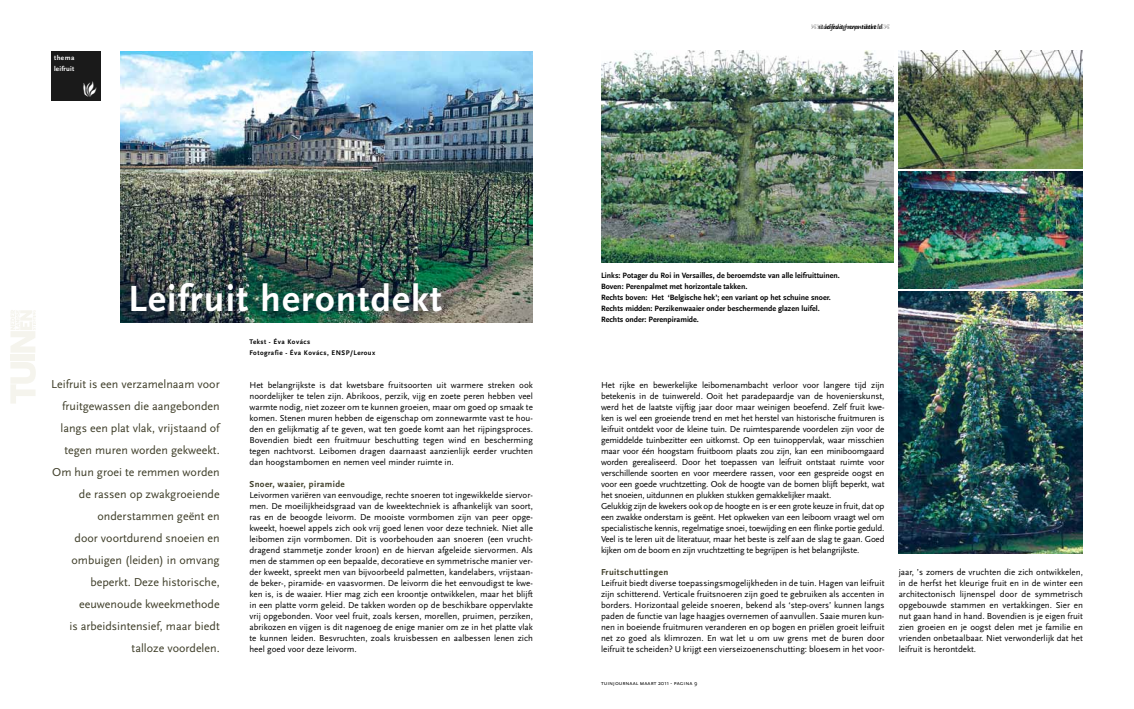
<style>
.page{position:relative;width:1134px;height:709px;background:#fff}
.page>*{position:absolute;margin:0;border:0;box-sizing:border-box;transform-origin:0 0}
.t1{font:700 38px "Scala Sans";letter-spacing:.03em;color:#fff}
.t2{font:22.4px "Woodtype Ornaments Std";color:#fff}
.t3{font:12px/22px "Scala Sans";color:#3f3e29;text-align:right}
.t4{font:9px/11px "Scala Sans";letter-spacing:-.02em;color:#000;text-align:justify}
.t5{font:700 9px "Scala Sans";letter-spacing:.045em;color:#3f3e29}
.t6{font:700 8px/11px "Scala Sans";color:#000}
.t7{font:700 7px/11px "Scala Sans";letter-spacing:.065em;color:#000}
.t8{font:italic 7px "Scala Sans";letter-spacing:.02em;color:#000}
.t9{font:700 7px/11px "Scala Sans";letter-spacing:.03em;color:#fff}
.t10{font:6px "Scala Sans Caps";color:#000}
.s1{font-family:"Type Embellishments One Let Plain";font-style:normal}
.s2{font-family:"Scala Sans"}
</style>
<div class="page">
<div style="left:11px;top:354px;width:24px;height:6px;background:#f5f4ed"></div>
<svg style="left:11px;top:310px;width:25px;height:42px"></svg>
<svg style="left:10px;top:362px;width:26px;height:41px"></svg>
<img style="left:899px;top:291px;width:184px;height:262px">
<img style="left:120px;top:51px;width:413px;height:271px">
<img style="left:601px;top:51px;width:293px;height:212px">
<img style="left:899px;top:51px;width:184px;height:117px">
<img style="left:899px;top:171px;width:184px;height:117px">
<div style="left:51px;top:51px;width:50px;height:50px;background:#1a1a1a"></div>
<p class="t9" style="left:54px;top:52px;width:22px">thema leifruit</p>
<h2 class="t2" style="left:84px;top:80px;width:14px">•</h2>
<p class="t8" style="left:811px;top:23px;width:80px"><span class="s1">- -</span> leifruit herontdekt <span class="s1">--</span></p>
<p class="t8" style="left:819px;top:23px;width:65px">studiedag ruys-rietveld</p>
<h1 class="t1" style="left:128px;top:278px;width:315px">Leifruit herontdekt</h1>
<p class="t3" style="left:51px;top:373px;width:170px">Leifruit is een verzamelnaam voor fruitgewassen die aangebonden langs een plat vlak, vrijstaand of tegen muren worden gekweekt.<br>Om hun groei te remmen worden de rassen op zwakgroeiende onderstammen geënt en<br>door voortdurend snoeien en ombuigen (leiden) in omvang beperkt. Deze historische, eeuwenoude kweekmethode<br>is arbeidsintensief, maar biedt talloze voordelen.</p>
<p class="t7" style="left:249px;top:336px;width:127px">Tekst - Éva Kovács<br>Fotografie - Éva Kovács, ENSP/Leroux</p>
<p class="t4" style="left:249px;top:380px;width:285px">Het belangrijkste is dat kwetsbare fruitsoorten uit warmere streken ook noordelijker te telen zijn. Abrikoos, perzik, vijg en zoete peren hebben veel warmte nodig, niet zozeer om te kunnen groeien, maar om goed op smaak te komen. Stenen muren hebben de eigenschap om zonnewarmte vast te hou&shy;den en gelijkmatig af te geven, wat ten goede komt aan het rijpingsproces.<br>Bovendien biedt een fruitmuur beschutting tegen wind en bescherming tegen nachtvorst. Leibomen dragen daarnaast aanzienlijk eerder vruchten dan hoogstambomen en nemen veel minder ruimte in.</p>
<p class="t5" style="left:249px;top:479px;width:97px">Snoer, waaier, piramide</p>
<p class="t4" style="left:249px;top:490px;width:285px">Leivormen variëren van eenvoudige, rechte snoeren tot ingewikkelde siervor&shy;men. De moeilijkheidsgraad van de kweektechniek is afhankelijk van soort, ras en de beoogde leivorm. De mooiste vormbomen zijn van peer opge&shy;kweekt, hoewel appels zich ook vrij goed lenen voor deze techniek. Niet alle leibomen zijn vormbomen. Dit is voorbehouden aan snoeren (een vrucht&shy;dragend stammetje zonder kroon) en de hiervan afgeleide siervormen. Als men de stammen op een bepaalde, decoratieve en symmetrische manier ver&shy;der kweekt, spreekt men van bijvoorbeeld palmetten, kandelabers, vrijstaan&shy;de beker-, piramide- en vaasvormen. De leivorm die het eenvoudigst te kwe&shy;ken is, is de waaier. Hier mag zich een kroontje ontwikkelen, maar het blijft in een platte vorm geleid. De takken worden op de beschikbare oppervlakte vrij opgebonden. Voor veel fruit, zoals kersen, morellen, pruimen, perziken, abrikozen en vijgen is dit nagenoeg de enige manier om ze in het platte vlak te kunnen leiden. Besvruchten, zoals kruisbessen en aalbessen lenen zich heel goed voor deze leivorm.</p>
<p class="t6" style="left:601px;top:270px;width:240px">Links: Potager du Roi in Versailles, de beroemdste van alle leifruittuinen.<br>Boven: Perenpalmet met horizontale takken.<br>Rechts boven: Het ‘Belgische hek’; een variant op het schuine snoer.<br>Rechts midden: Perzikenwaaier onder beschermende glazen luifel.<br>Rechts onder: Perenpiramide.</p>
<p class="t4" style="left:601px;top:380px;width:285px;text-align:left">Het rijke en bewerkelijke leibomenambacht verloor voor langere tijd zijn betekenis in de tuinwereld. Ooit het paradepaardje van de hovenierskunst, werd het de laatste vijftig jaar door maar weinigen beoefend. Zelf fruit kwe&shy;ken is wel een groeiende trend en met het herstel van historische fruitmuren is leifruit ontdekt voor de kleine tuin. De ruimtesparende voordelen zijn voor de gemiddelde tuinbezitter een uitkomst. Op een tuinoppervlak, waar misschien maar voor één hoogstam fruitboom plaats zou zijn, kan een miniboomgaard worden gerealiseerd. Door het toepassen van leifruit ontstaat ruimte voor verschillende soorten en voor meerdere rassen, voor een gespreide oogst en voor een goede vruchtzetting. Ook de hoogte van de bomen blijft beperkt, wat het snoeien, uitdunnen en plukken stukken gemakkelijker maakt.<br>Gelukkig zijn de kwekers ook op de hoogte en is er een grote keuze in fruit, dat op een zwakke onderstam is geënt. Het opkweken van een leiboom vraagt wel om specialistische kennis, regelmatige snoei, toewijding en een flinke portie geduld.<br>Veel is te leren uit de literatuur, maar het beste is zelf aan de slag te gaan. Goed kijken om de boom en zijn vruchtzetting te begrijpen is het belangrijkste.</p>
<p class="t5" style="left:601px;top:567px;width:69px">Fruitschuttingen</p>
<p class="t4" style="left:601px;top:578px;width:285px">Leifruit biedt diverse toepassingsmogelijkheden in de tuin. Hagen van leifruit zijn schitterend. Verticale fruitsnoeren zijn goed te gebruiken als accenten in borders. Horizontaal geleide snoeren, bekend als ‘step-overs’ kunnen langs paden de functie van lage haagjes overnemen of aanvullen. Saaie muren kun&shy;nen in boeiende fruitmuren veranderen en op bogen en priëlen groeit leifruit net zo goed als klimrozen. En wat let u om uw grens met de buren door leifruit te scheiden? U krijgt een vierseizoenenschutting: bloesem in het voor-</p>
<p class="t4" style="left:899px;top:567px;width:186px">jaar, ’s zomers de vruchten die zich ontwikkelen, in de herfst het kleurige fruit en in de winter een architectonisch lijnenspel door de symmetrisch opgebouwde stammen en vertakkingen. Sier en nut gaan hand in hand. Bovendien is je eigen fruit zien groeien en je oogst delen met je familie en vrienden onbetaalbaar. Niet verwonderlijk dat het leifruit is herontdekt.</p>
<p class="t10" style="left:601px;top:680px;width:98px">tuinjournaal maart <span class="s2">2011</span> - pagina <span class="s2">9</span></p>
</div>
